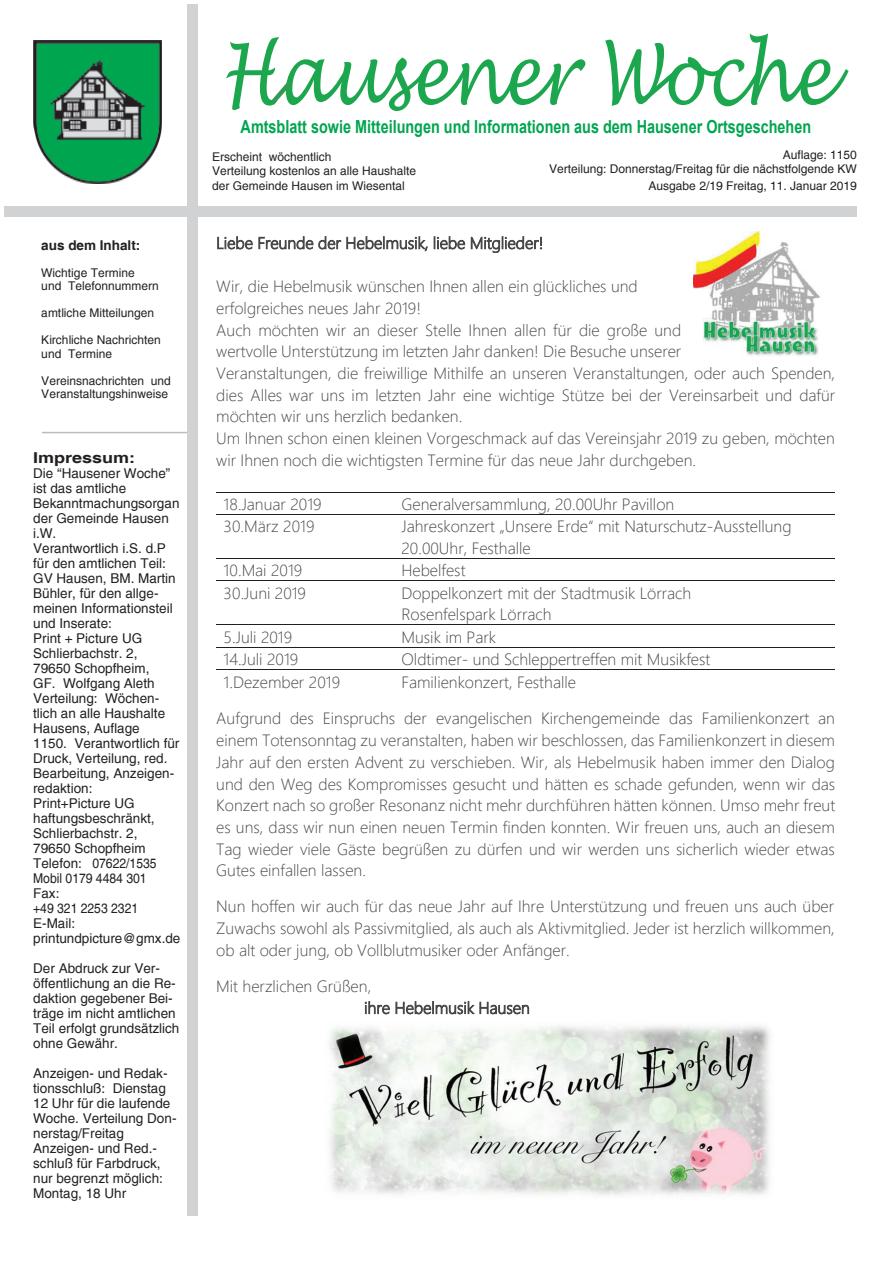
<style>
.page{position:relative;width:893px;height:1263px;background:#fff}
.page>*{position:absolute;margin:0;border:0;box-sizing:border-box;transform-origin:0 0}
.t1{font:italic 82.5px "Lucida Handwriting";color:#1ca74f;scale:.8 1}
.t2{font:700 18px "Arial";color:#00a54f;scale:.8 1}
.t3{font:300 16.35px/21.8px "Segoe UI";color:#474849}
.t4{font:700 15px "Helvetica";color:#231f20;scale:1.2 1}
.t5{font:13.5px/15px "Helvetica";color:#231f20}
.t6{font:700 13.5px "Helvetica";color:#231f20}
.t7{font:12px/14.4px "Helvetica";color:#231f20}
</style>
<div class="page">
<img style="left:33px;top:41px;width:129px;height:142px">
<hr style="left:42px;top:432px;width:146px;height:1px;background:#bcbdc0">
<div style="left:4px;top:206px;width:853px;height:11px;background:#d1d2d4"></div>
<div style="left:187px;top:4px;width:11px;height:1212px;background:#d1d2d4"></div>
<svg style="left:642px;top:71px;width:34px;height:31px"></svg>
<svg style="left:272px;top:81px;width:20px;height:22px"></svg>
<svg style="left:217px;top:236px;width:211px;height:15px"></svg>
<svg style="left:434px;top:236px;width:31px;height:13px"></svg>
<svg style="left:471px;top:236px;width:71px;height:17px"></svg>
<hr style="left:216px;top:492px;width:178px;height:1px;background:#231f20">
<hr style="left:395px;top:492px;width:440px;height:1px;background:#231f20">
<hr style="left:216px;top:514px;width:178px;height:1px;background:#231f20">
<hr style="left:395px;top:514px;width:440px;height:1px;background:#231f20">
<hr style="left:216px;top:558px;width:178px;height:1px;background:#231f20">
<hr style="left:395px;top:558px;width:440px;height:1px;background:#231f20">
<hr style="left:216px;top:580px;width:178px;height:1px;background:#231f20">
<hr style="left:395px;top:580px;width:440px;height:1px;background:#231f20">
<hr style="left:216px;top:625px;width:178px;height:1px;background:#231f20">
<hr style="left:395px;top:625px;width:440px;height:1px;background:#231f20">
<hr style="left:216px;top:647px;width:178px;height:1px;background:#231f20">
<hr style="left:395px;top:647px;width:440px;height:1px;background:#231f20">
<hr style="left:216px;top:669px;width:178px;height:1px;background:#231f20">
<hr style="left:395px;top:669px;width:440px;height:1px;background:#231f20">
<svg style="left:365px;top:1001px;width:25px;height:13px"></svg>
<svg style="left:396px;top:1001px;width:133px;height:13px"></svg>
<img style="left:694px;top:232px;width:127px;height:124px">
<img style="left:330px;top:1025px;width:440px;height:170px">
<p class="t6" style="left:41px;top:237px;width:101px">aus dem Inhalt:</p>
<p class="t7" style="left:41px;top:266px;width:119px;line-height:13.5px">Wichtige Termine<br>und Telefonnummern</p>
<p class="t7" style="left:41px;top:306px;width:114px">amtliche Mitteilungen</p>
<p class="t7" style="left:41px;top:334px;width:121px;line-height:13.5px">Kirchliche Nachrichten und Termine</p>
<p class="t7" style="left:41px;top:374px;width:131px;line-height:13.5px">Vereinsnachrichten und<br>Veranstaltungshinweise</p>
<p class="t4" style="left:33px;top:449px;width:87px">Impressum:</p>
<p class="t5" style="left:33px;top:467px;width:149px">Die “Hausener Woche” ist das amtliche<br>Bekanntmachungsorgan der Gemeinde Hausen i.W.<br>Verantwortlich i.S. d.P für den amtlichen Teil:<br>GV Hausen, BM. Martin<br>Bühler, für den allge&shy;meinen Informationsteil und Inserate:<br>Print + Picture UG<br>Schlierbachstr. 2,<br>79650 Schopfheim,<br>GF. Wolfgang Aleth<br>Verteilung: Wöchen&shy;tlich an alle Haushalte<br>Hausens, Auflage<br>1150. Verantwortlich für<br>Druck, Verteilung, red.<br>Bearbeitung, Anzeigen&shy;redaktion:<br>Print+Picture UG haftungsbeschränkt,<br>Schlierbachstr. 2,<br>79650 Schopfheim<br>Telefon: 07622/1535<br>Mobil 0179 4484 301<br>Fax:<br>+49 321 2253 2321<br>E-Mail: printundpicture@gmx.de</p>
<p class="t5" style="left:33px;top:962px;width:148px">Der Abdruck zur Ver&shy;öffentlichung an die Re&shy;daktion gegebener Bei&shy;träge im nicht amtlichen<br>Teil erfolgt grundsätzlich ohne Gewähr.</p>
<p class="t5" style="left:33px;top:1067px;width:145px">Anzeigen- und Redak&shy;tionsschluß: Dienstag<br>12 Uhr für die laufende<br>Woche. Verteilung Don&shy;nerstag/Freitag<br>Anzeigen- und Red.- schluß für Farbdruck, nur begrenzt möglich:<br>Montag, 18 Uhr</p>
<h1 class="t1" style="left:221px;top:25px;width:764px">Hausener Woche</h1>
<p class="t2" style="left:241px;top:114px;width:715px">Amtsblatt sowie Mitteilungen und Informationen aus dem Hausener Ortsgeschehen</p>
<p class="t7" style="left:212px;top:150px;width:206px">Erscheint wöchentlich<br>Verteilung kostenlos an alle Haushalte der Gemeinde Hausen im Wiesental</p>
<p class="t7" style="left:549px;top:148px;width:309px;text-align:right">Auflage: 1150<br>Verteilung: Donnerstag/Freitag für die nächstfolgende KW</p>
<p class="t7" style="left:649px;top:179px;width:210px">Ausgabe 2/19 Freitag, 11. Januar 2019</p>
<p class="t3" style="left:216px;top:274px;width:620px">Wir, die Hebelmusik wünschen Ihnen allen ein glückliches und<br>erfolgreiches neues Jahr 2019!<br>Auch möchten wir an dieser Stelle Ihnen allen für die große und<br>wertvolle Unterstützung im letzten Jahr danken! Die Besuche unserer<br>Veranstaltungen, die freiwillige Mithilfe an unseren Veranstaltungen, oder auch Spenden, dies Alles war uns im letzten Jahr eine wichtige Stütze bei der Vereinsarbeit und dafür möchten wir uns herzlich bedanken.<br>Um Ihnen schon einen kleinen Vorgeschmack auf das Vereinsjahr 2019 zu geben, möchten wir Ihnen noch die wichtigsten Termine für das neue Jahr durchgeben.</p>
<p class="t3" style="left:224px;top:492px;width:99px">18.Januar 2019</p>
<p class="t3" style="left:401px;top:492px;width:274px">Generalversammlung, 20.00Uhr Pavillon</p>
<p class="t3" style="left:224px;top:514px;width:92px">30.März 2019</p>
<p class="t3" style="left:401px;top:514px;width:392px">Jahreskonzert „Unsere Erde“ mit Naturschutz-Ausstellung<br>20.00Uhr, Festhalle</p>
<p class="t3" style="left:224px;top:558px;width:80px">10.Mai 2019</p>
<p class="t3" style="left:401px;top:558px;width:66px">Hebelfest</p>
<p class="t3" style="left:224px;top:580px;width:84px">30.Juni 2019</p>
<p class="t3" style="left:401px;top:580px;width:291px">Doppelkonzert mit der Stadtmusik Lörrach<br>Rosenfelspark Lörrach</p>
<p class="t3" style="left:224px;top:624px;width:70px">5.Juli 2019</p>
<p class="t3" style="left:401px;top:624px;width:96px">Musik im Park</p>
<p class="t3" style="left:224px;top:647px;width:76px">14.Juli 2019</p>
<p class="t3" style="left:401px;top:647px;width:310px">Oldtimer- und Schleppertreffen mit Musikfest</p>
<p class="t3" style="left:224px;top:669px;width:118px">1.Dezember 2019</p>
<p class="t3" style="left:401px;top:669px;width:176px">Familienkonzert, Festhalle</p>
<p class="t3" style="left:216px;top:706px;width:620px;text-align:justify">Aufgrund des Einspruchs der evangelischen Kirchengemeinde das Familienkonzert an einem Totensonntag zu veranstalten, haben wir beschlossen, das Familienkonzert in diesem Jahr auf den ersten Advent zu verschieben. Wir, als Hebelmusik haben immer den Dialog und den Weg des Kompromisses gesucht und hätten es schade gefunden, wenn wir das Konzert nach so großer Resonanz nicht mehr durchführen hätten können. Umso mehr freut es uns, dass wir nun einen neuen Termin finden konnten. Wir freuen uns, auch an diesem Tag wieder viele Gäste begrüßen zu dürfen und wir werden uns sicherlich wieder etwas Gutes einfallen lassen.</p>
<p class="t3" style="left:216px;top:894px;width:620px;text-align:justify">Nun hoffen wir auch für das neue Jahr auf Ihre Unterstützung und freuen uns auch über Zuwachs sowohl als Passivmitglied, als auch als Aktivmitglied. Jeder ist herzlich willkommen, ob alt oder jung, ob Vollblutmusiker oder Anfänger.</p>
<p class="t3" style="left:364px;top:974px;width:167px;text-indent:-148px">Mit herzlichen Grüßen,<br>ihre Hebelmusik Hausen</p>
</div>
